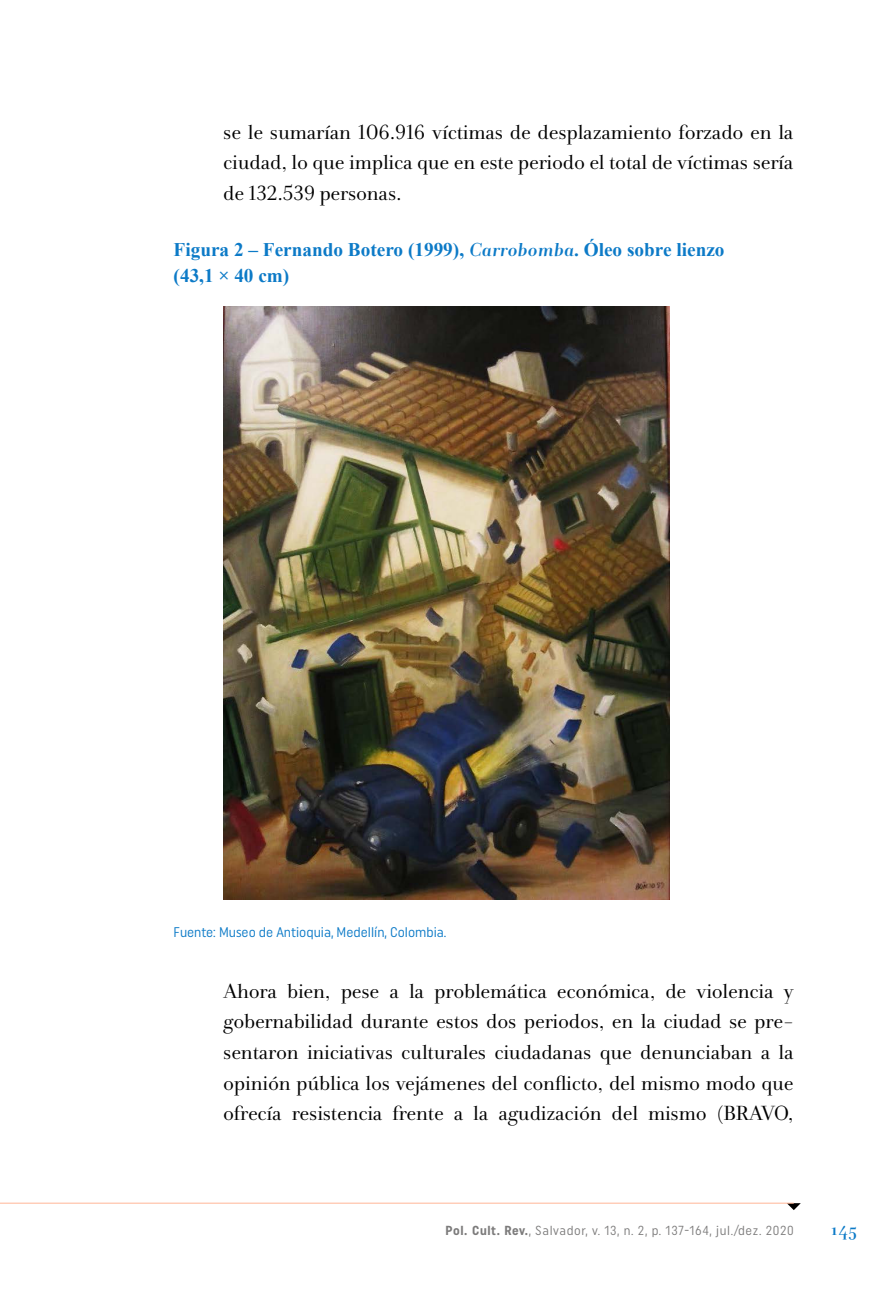
<style>
.page{position:relative;width:893px;height:1290px;background:#fff}
.page>*{position:absolute;margin:0;border:0;box-sizing:border-box;transform-origin:0 0}
.t1{font:21px/30.6px "Andrade Pro";letter-spacing:-.015em;color:#000;text-align:justify}
.t2{font:700 19.25px/26.2px "Times New Roman";color:#0c7ac7}
.t3{font:700 17.5px "Andrade Pro";color:#0c7ac7}
.t4{font:14px "Uniform Condensed";color:#0c7ac7}
.t5{font:13.12px "Uniform Condensed";letter-spacing:.05em;color:#7c7b7b}
.s1{font-family:"Andrade";font-style:italic}
.s2{font-weight:700}
</style>
<div class="page">
<svg style="left:787px;top:1203px;width:14px;height:7px"></svg>
<hr style="left:0;top:1203px;width:794px;height:1px;background:#ffb596">
<img style="left:224px;top:307px;width:445px;height:592px">
<p class="t1" style="left:223px;top:117px;width:572px">se le sumarían 106.916 víctimas de desplazamiento forzado en la ciudad, lo que implica que en este periodo el total de víctimas sería de 132.539 personas.</p>
<p class="t2" style="left:174px;top:236px;width:552px">Figura 2 – Fernando Botero (1999), <span class="s1">Carrobomba</span>. Óleo sobre lienzo (43,1 × 40 cm)</p>
<p class="t4" style="left:174px;top:924px;width:274px">Fuente: Museo de Antioquia, Medellín, Colombia.</p>
<p class="t1" style="left:223px;top:976px;width:572px">Ahora bien, pese a la problemática económica, de violencia y gobernabilidad durante estos dos periodos, en la ciudad se pre&shy;sentaron iniciativas culturales ciudadanas que denunciaban a la opinión pública los vejámenes del conflicto, del mismo modo que ofrecía resistencia frente a la agudización del mismo (BRAVO,</p>
<p class="t5" style="left:445px;top:1223px;width:350px"><span class="s2">Pol. Cult. Rev.</span>, Salvador, v. 13, n. 2, p. 137-164, jul./dez. 2020</p>
<p class="t3" style="left:829px;top:1218px;width:29px">145</p>
</div>
